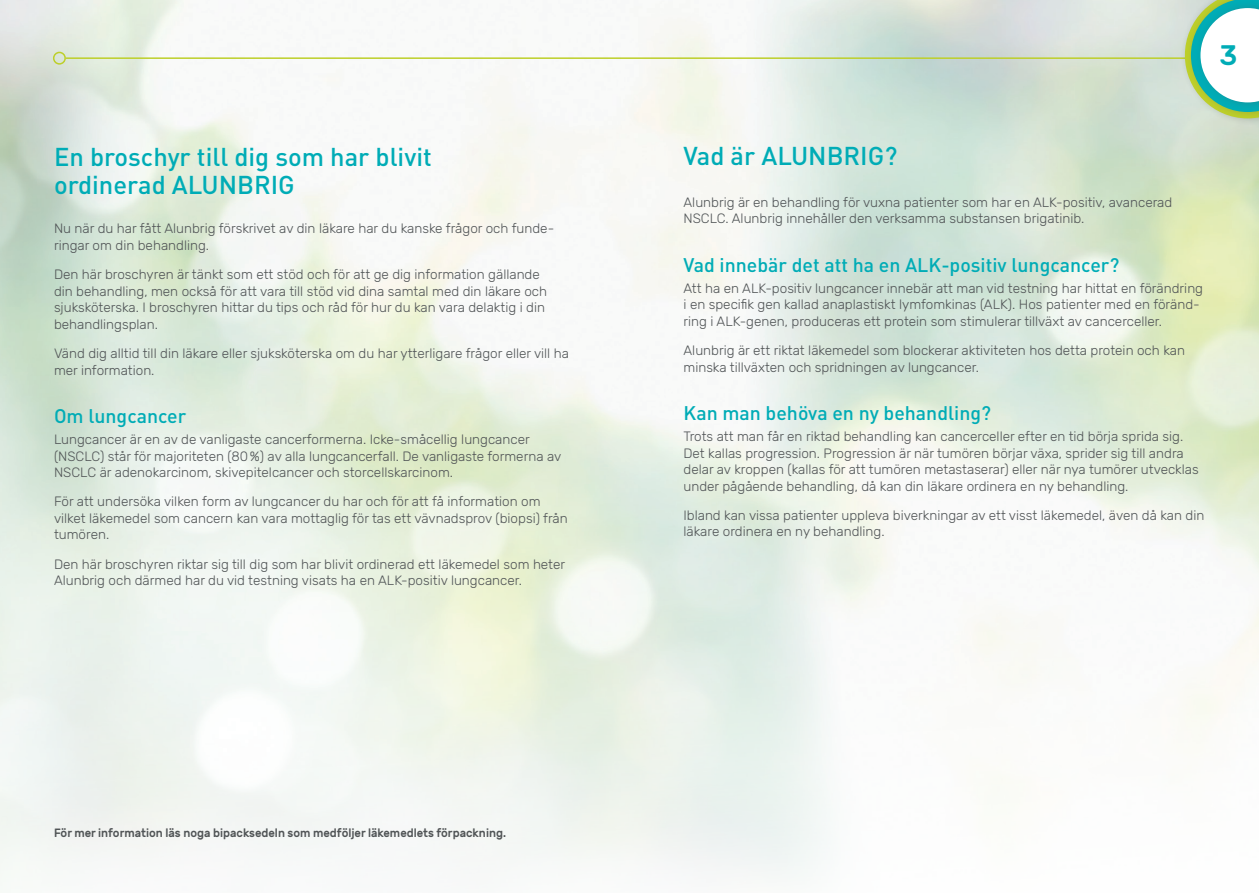
<style>
.page{position:relative;width:1259px;height:893px;background:#fff}
.page>*{position:absolute;margin:0;border:0;box-sizing:border-box;transform-origin:0 0}
.t1{font:500 28.2px "Rubik";color:#00acb6}
.Headline_1{font:500 25.5px/28.5px "DIN Pro";color:#00acb6}
.Headline_2{font:500 19.5px "DIN Pro";color:#00acb6}
.Body_Copy{font:300 13.5px/16.5px "Rubik";color:#505456}
.Please_see_line{font:500 12px "Rubik";color:#505456;scale:.94 1}
</style>
<div class="page">
<hr style="left:66px;top:57px;width:1149px;height:2px;background:#bdcf29">
<div style="left:53px;top:52px;width:13px;height:13px;border:2px solid #bdcf29;border-radius:50%"></div>
<div style="left:1180px;top:0;width:79px;height:126px;background:#505456;opacity:.3"></div>
<div style="left:1185px;top:0;width:74px;height:121px;background:#505456;opacity:.3"></div>
<svg style="left:1185px;top:0;width:74px;height:118px"></svg>
<h1 class="t1" style="left:1219px;top:40px;width:19px">3</h1>
<p class="Headline_1" style="left:54px;top:139px;width:379px">En broschyr till dig som har blivit ordinerad ALUNBRIG</p>
<p class="Headline_1" style="left:683px;top:139px;width:215px">Vad är ALUNBRIG?</p>
<p class="Body_Copy" style="left:683px;top:194px;width:490px">Alunbrig är en behandling för vuxna patienter som har en ALK-positiv, avancerad<br>NSCLC. Alunbrig innehåller den verksamma substansen brigatinib.</p>
<p class="Headline_2" style="left:683px;top:249px;width:437px">Vad innebär det att ha en ALK-positiv lungcancer?</p>
<p class="Body_Copy" style="left:683px;top:280px;width:521px">Att ha en ALK-positiv lungcancer innebär att man vid testning har hittat en förändring i en specifik gen kallad anaplastiskt lymfomkinas (ALK). Hos patienter med en föränd&shy;ring i ALK-genen, produceras ett protein som stimulerar tillväxt av cancerceller.</p>
<p class="Body_Copy" style="left:683px;top:342px;width:503px">Alunbrig är ett riktat läkemedel som blockerar aktiviteten hos detta protein och kan minska tillväxten och spridningen av lungcancer.</p>
<p class="Headline_2" style="left:683px;top:398px;width:309px">Kan man behöva en ny behandling?</p>
<p class="Body_Copy" style="left:683px;top:429px;width:517px">Trots att man får en riktad behandling kan cancerceller efter en tid börja sprida sig.<br>Det kallas progression. Progression är när tumören börjar växa, sprider sig till andra delar av kroppen (kallas för att tumören metastaserar) eller när nya tumörer utvecklas under pågående behandling, då kan din läkare ordinera en ny behandling.</p>
<p class="Body_Copy" style="left:683px;top:507px;width:522px">Ibland kan vissa patienter uppleva biverkningar av ett visst läkemedel, även då kan din läkare ordinera en ny behandling.</p>
<p class="Body_Copy" style="left:54px;top:221px;width:502px">Nu när du har fått Alunbrig förskrivet av din läkare har du kanske frågor och funde&shy;ringar om din behandling.</p>
<p class="Body_Copy" style="left:54px;top:267px;width:494px">Den här broschyren är tänkt som ett stöd och för att ge dig information gällande din behandling, men också för att vara till stöd vid dina samtal med din läkare och sjuksköterska. I broschyren hittar du tips och råd för hur du kan vara delaktig i din behandlingsplan.</p>
<p class="Body_Copy" style="left:54px;top:345px;width:516px">Vänd dig alltid till din läkare eller sjuksköterska om du har ytterligare frågor eller vill ha mer information.</p>
<p class="Headline_2" style="left:54px;top:401px;width:134px">Om lungcancer</p>
<p class="Body_Copy" style="left:54px;top:432px;width:509px">Lungcancer är en av de vanligaste cancerformerna. Icke-småcellig lungcancer (NSCLC) står för majoriteten (80%) av alla lungcancerfall. De vanligaste formerna av<br>NSCLC är adenokarcinom, skivepitelcancer och storcellskarcinom.</p>
<p class="Body_Copy" style="left:54px;top:494px;width:515px">För att undersöka vilken form av lungcancer du har och för att få information om vilket läkemedel som cancern kan vara mottaglig för tas ett vävnadsprov (biopsi) från tumören.</p>
<p class="Body_Copy" style="left:54px;top:556px;width:513px">Den här broschyren riktar sig till dig som har blivit ordinerad ett läkemedel som heter<br>Alunbrig och därmed har du vid testning visats ha en ALK-positiv lungcancer.</p>
<p class="Please_see_line" style="left:54px;top:826px;width:482px">För mer information läs noga bipacksedeln som medföljer läkemedlets förpackning.</p>
</div>
